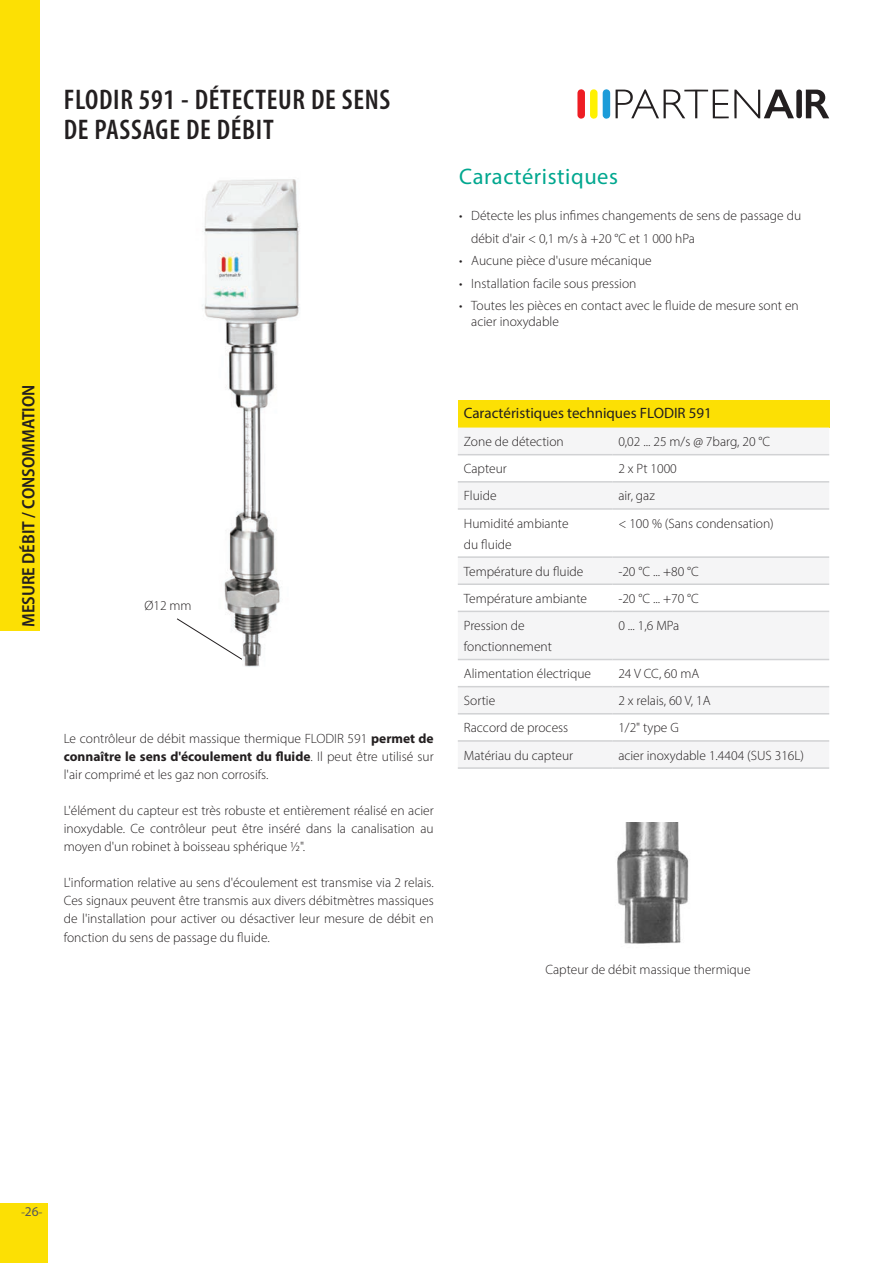
<style>
.page{position:relative;width:893px;height:1263px;background:#fff}
.page>*{position:absolute;margin:0;border:0;box-sizing:border-box;transform-origin:0 0}
.t1{font:600 condensed 28.5px "Myriad Pro";letter-spacing:.025em;color:#231f20}
.t2{font:22.5px "Myriad Pro";letter-spacing:.025em;color:#00a78f}
.t3{font:600 semi-condensed 18px "Myriad Pro";color:#231f20}
.t4{font:15px "Myriad Pro";color:#231f20}
.t5{font:300 13.5px/18px "Myriad Pro";color:#231f20;text-align:justify}
.t6{font:13.5px "Minion Pro";color:#57585a}
.t7{font:13.5px "Myriad Pro";color:#57585a}
.s1{font-weight:700}
</style>
<div class="page">
<svg style="left:603px;top:89px;width:7px;height:30px"></svg>
<svg style="left:577px;top:89px;width:20px;height:30px"></svg>
<svg style="left:616px;top:89px;width:213px;height:30px"></svg>
<div style="left:0;top:0;width:40px;height:631px;background:#fce004"></div>
<div style="left:0;top:1203px;width:48px;height:60px;background:#fce004"></div>
<img style="left:202px;top:179px;width:98px;height:488px">
<div style="left:458px;top:401px;width:371px;height:27px;background:#fce004"></div>
<svg style="left:458px;top:453px;width:371px;height:262px;fill:#f5f5f6"></svg>
<hr style="left:458px;top:454px;width:154px;height:1px;background:#d1d2d4">
<hr style="left:612px;top:454px;width:217px;height:1px;background:#d1d2d4">
<hr style="left:458px;top:481px;width:154px;height:2px;background:#d1d2d4">
<hr style="left:612px;top:481px;width:217px;height:2px;background:#d1d2d4">
<hr style="left:458px;top:508px;width:154px;height:2px;background:#d1d2d4">
<hr style="left:612px;top:508px;width:217px;height:2px;background:#d1d2d4">
<hr style="left:458px;top:556px;width:154px;height:2px;background:#d1d2d4">
<hr style="left:612px;top:556px;width:217px;height:2px;background:#d1d2d4">
<hr style="left:458px;top:583px;width:154px;height:2px;background:#d1d2d4">
<hr style="left:612px;top:583px;width:217px;height:2px;background:#d1d2d4">
<hr style="left:458px;top:611px;width:154px;height:1px;background:#d1d2d4">
<hr style="left:612px;top:611px;width:217px;height:1px;background:#d1d2d4">
<hr style="left:458px;top:659px;width:154px;height:1px;background:#d1d2d4">
<hr style="left:612px;top:659px;width:217px;height:1px;background:#d1d2d4">
<hr style="left:458px;top:686px;width:154px;height:1px;background:#d1d2d4">
<hr style="left:612px;top:686px;width:217px;height:1px;background:#d1d2d4">
<hr style="left:458px;top:713px;width:154px;height:1px;background:#d1d2d4">
<hr style="left:612px;top:713px;width:217px;height:1px;background:#d1d2d4">
<hr style="left:458px;top:740px;width:154px;height:2px;background:#d1d2d4">
<hr style="left:612px;top:740px;width:217px;height:2px;background:#d1d2d4">
<hr style="left:458px;top:767px;width:154px;height:2px;background:#d1d2d4">
<hr style="left:612px;top:767px;width:217px;height:2px;background:#d1d2d4">
<svg style="left:177px;top:618px;width:66px;height:42px"></svg>
<img style="left:617px;top:822px;width:72px;height:122px">
<h3 class="t3" style="left:17px;top:627px;width:244px;rotate:-90deg">MESURE DÉBIT / CONSOMMATION</h3>
<p class="t1" style="left:64px;top:82px;width:328px">FLODIR 591 - DÉTECTEUR DE SENS</p>
<p class="t1" style="left:64px;top:112px;width:211px">DE PASSAGE DE DÉBIT</p>
<p class="t2" style="left:459px;top:162px;width:160px">Caractéristiques</p>
<p class="t5" style="left:471px;top:204px;width:332px;line-height:22.5px;text-indent:-12px">• Détecte les plus infimes changements de sens de passage du débit d'air &lt; 0,1 m/s à +20 °C et 1 000 hPa</p>
<p class="t5" style="left:459px;top:252px;width:194px">• Aucune pièce d'usure mécanique</p>
<p class="t5" style="left:459px;top:274px;width:179px">• Installation facile sous pression</p>
<p class="t5" style="left:459px;top:297px;width:341px">• Toutes les pièces en contact avec le fluide de mesure sont en</p>
<p class="t5" style="left:471px;top:313px;width:89px">acier inoxydable</p>
<p class="t5" style="left:144px;top:597px;width:49px">Ø12 mm</p>
<p class="t5" style="left:64px;top:730px;width:371px">Le contrôleur de débit massique thermique FLODIR 591 <span class="s1">permet de connaître le sens d'écoulement du fluide</span>. Il peut être utilisé sur l'air comprimé et les gaz non corrosifs.</p>
<p class="t5" style="left:64px;top:802px;width:371px">L'élément du capteur est très robuste et entièrement réalisé en acier inoxydable. Ce contrôleur peut être inséré dans la canalisation au moyen d'un robinet à boisseau sphérique ½".</p>
<p class="t5" style="left:64px;top:874px;width:371px">L'information relative au sens d'écoulement est transmise via 2 relais.<br>Ces signaux peuvent être transmis aux divers débitmètres massiques de l'installation pour activer ou désactiver leur mesure de débit en fonction du sens de passage du fluide.</p>
<p class="t4" style="left:464px;top:403px;width:250px">Caractéristiques techniques FLODIR 591</p>
<p class="t5" style="left:464px;top:433px;width:101px">Zone de détection</p>
<p class="t5" style="left:618px;top:433px;width:153px">0,02 ... 25 m/s @ 7barg, 20 °C</p>
<p class="t5" style="left:464px;top:460px;width:45px">Capteur</p>
<p class="t5" style="left:618px;top:460px;width:60px">2 x Pt 1000</p>
<p class="t5" style="left:464px;top:487px;width:34px">Fluide</p>
<p class="t5" style="left:618px;top:487px;width:38px">air, gaz</p>
<p class="t5" style="left:464px;top:514px;width:106px">Humidité ambiante</p>
<p class="t5" style="left:464px;top:535px;width:49px">du fluide</p>
<p class="t5" style="left:618px;top:514px;width:157px">&lt; 100 % (Sans condensation)</p>
<p class="t5" style="left:464px;top:562px;width:121px">Température du fluide</p>
<p class="t5" style="left:618px;top:562px;width:82px">-20 °C ... +80 °C</p>
<p class="t5" style="left:464px;top:589px;width:125px">Température ambiante</p>
<p class="t5" style="left:618px;top:589px;width:82px">-20 °C ... +70 °C</p>
<p class="t5" style="left:464px;top:616px;width:63px">Pression de</p>
<p class="t5" style="left:464px;top:637px;width:90px">fonctionnement</p>
<p class="t5" style="left:618px;top:616px;width:63px">0 ... 1,6 MPa</p>
<p class="t5" style="left:464px;top:664px;width:129px">Alimentation électrique</p>
<p class="t5" style="left:618px;top:664px;width:83px">24 V CC, 60 mA</p>
<p class="t5" style="left:464px;top:692px;width:33px">Sortie</p>
<p class="t5" style="left:618px;top:692px;width:94px">2 x relais, 60 V, 1A</p>
<p class="t5" style="left:464px;top:719px;width:106px">Raccord de process</p>
<p class="t5" style="left:618px;top:719px;width:62px">1/2" type G</p>
<p class="t5" style="left:464px;top:746px;width:111px">Matériau du capteur</p>
<p class="t5" style="left:618px;top:746px;width:187px">acier inoxydable 1.4404 (SUS 316L)</p>
<p class="t5" style="left:545px;top:960px;width:207px">Capteur de débit massique thermique</p>
<p class="t7" style="left:25px;top:1203px;width:15px">26</p>
<p class="t6" style="left:21px;top:1202px;width:23px">- -</p>
</div>
